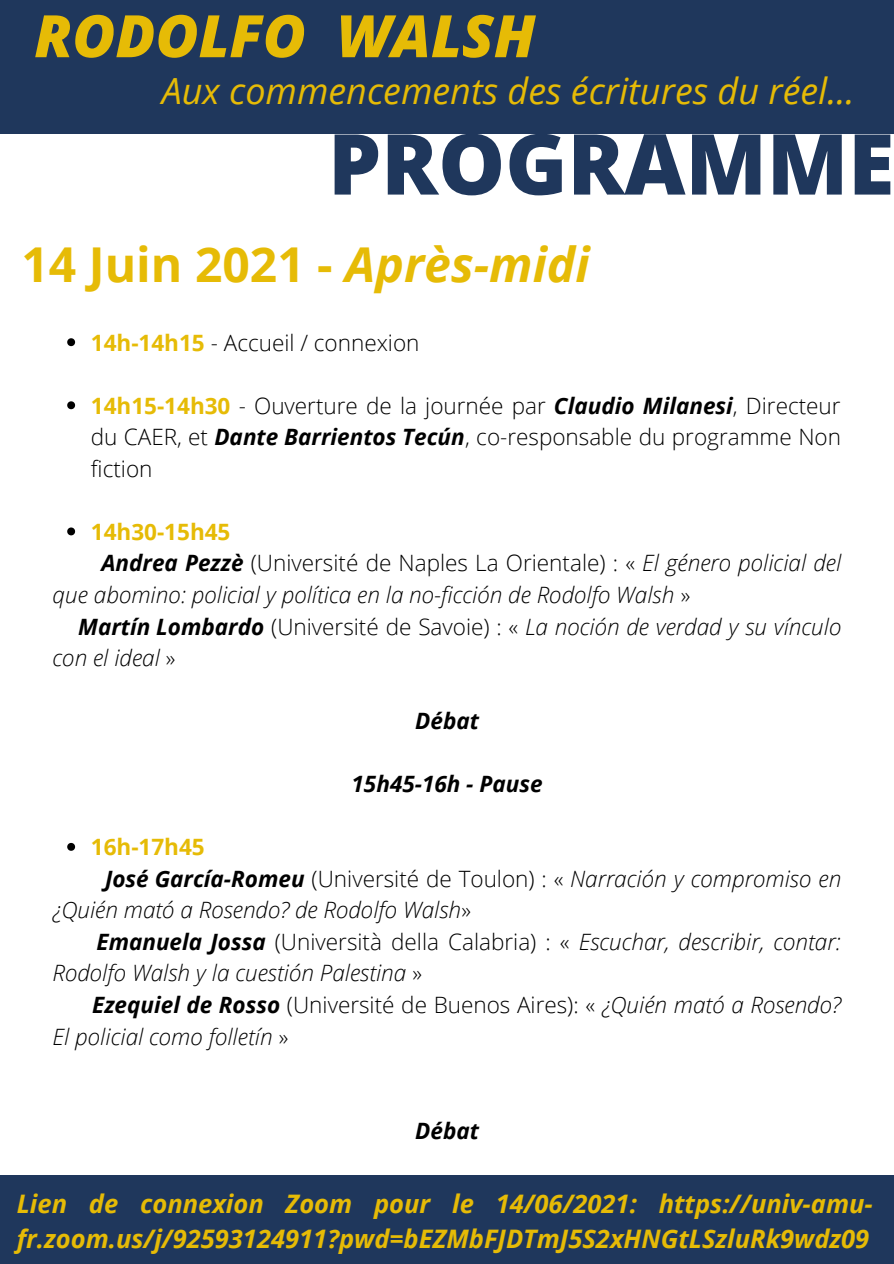
<style>
.page{position:relative;width:894px;height:1264px;background:#fff}
.page>*{position:absolute;margin:0;border:0;box-sizing:border-box;transform-origin:0 0}
.t1{font:800 84px "Open Sans";color:#1f375c}
.t2{font:italic 800 58.5px "Open Sans";color:#e6bb06}
.t3{font:700 48px "Open Sans";color:#e6bb06}
.t4{font:italic 36px "Open Sans";color:#e6bb06}
.t5{font:italic 700 25.5px/35px "Open Sans";color:#e6bb06}
.t6{font:italic 300 22.5px/31.5px "Open Sans";color:#000}
.t7{font:300 22.5px/31.5px "Open Sans";color:#000;text-align:justify}
.t8{font:italic 700 22.5px "Open Sans";color:#000}
.t9{font:700 22.5px "Open Sans";color:#e6bb06}
.s1{font-style:italic}
.s2{font-weight:700;color:#e6bb06}
.s3{font-weight:700;font-style:italic}
.s4{font-weight:700}
.s5{font-style:normal}
</style>
<div class="page">
<div style="left:0;top:0;width:893px;height:133px;background:#1f375c"></div>
<svg style="left:67px;top:338px;width:8px;height:8px"></svg>
<svg style="left:67px;top:401px;width:8px;height:8px"></svg>
<svg style="left:67px;top:527px;width:8px;height:8px"></svg>
<svg style="left:67px;top:843px;width:8px;height:7px"></svg>
<div style="left:0;top:1175px;width:893px;height:88px;background:#1f375c"></div>
<p class="t2" style="left:34px;top:-5px;width:502px">RODOLFO WALSH</p>
<p class="t4" style="left:162px;top:66px;width:694px">Aux commencements des écritures du réel...</p>
<p class="t1" style="left:328px;top:105px;width:567px">PROGRAMME</p>
<p class="t3" style="left:21px;top:231px;width:569px">14 Juin 2021 - <span class="s1">Après-midi</span></p>
<p class="t7" style="left:91px;top:326px;width:330px"><span class="s2">14h-14h15</span> - Accueil / connexion</p>
<p class="t7" style="left:91px;top:389px;width:751px"><span class="s2">14h15-14h30</span> - Ouverture de la journée par <span class="s3">Claudio Milanesi</span>, Directeur du CAER, et <span class="s3">Dante Barrientos Tecún</span>, co-responsable du programme Non fiction</p>
<p class="t9" style="left:91px;top:516px;width:141px">14h30-15h45</p>
<p class="t6" style="left:53px;top:547px;width:790px;text-indent:49px"><span class="s4">Andrea Pezzè</span> <span class="s5">(Université de Naples La Orientale) : «</span> El género policial del que abomino: policial y política en la no-ficción de Rodolfo Walsh <span class="s5">»</span></p>
<p class="t6" style="left:53px;top:610px;width:790px;text-indent:26px"><span class="s4">Martín Lombardo</span> <span class="s5">(Université de Savoie) : «</span> La noción de verdad y su vínculo con el ideal <span class="s5">»</span></p>
<p class="t8" style="left:415px;top:705px;width:65px">Débat</p>
<p class="t9" style="left:91px;top:831px;width:115px">16h-17h45</p>
<p class="t8" style="left:351px;top:768px;width:192px">15h45-16h - Pause</p>
<p class="t6" style="left:53px;top:862px;width:790px;text-indent:52px"><span class="s4">José García-Romeu</span> <span class="s5">(Université de Toulon) : «</span> Narración y compromiso en ¿Quién mató a Rosendo? de Rodolfo Walsh<span class="s5">»</span></p>
<p class="t6" style="left:53px;top:925px;width:789px;text-indent:44px"><span class="s4">Emanuela Jossa</span> <span class="s5">(Università della Calabria) : «</span> Escuchar, describir, contar:<br>Rodolfo Walsh y la cuestión Palestina <span class="s5">»</span></p>
<p class="t6" style="left:53px;top:988px;width:789px;text-indent:40px"><span class="s4">Ezequiel de Rosso</span> <span class="s5">(Université de Buenos Aires): «</span> ¿Quién mató a Rosendo?<br>El policial como folletín <span class="s5">»</span></p>
<p class="t8" style="left:415px;top:1115px;width:65px">Débat</p>
<p class="t5" style="left:17px;top:1185px;width:857px">Lien de connexion Zoom pour le 14/06/2021: https://univ-amu&shy;fr.zoom.us/j/92593124911?pwd=bEZMbFJDTmJ5S2xHNGtLSzluRk9wdz09</p>
</div>
